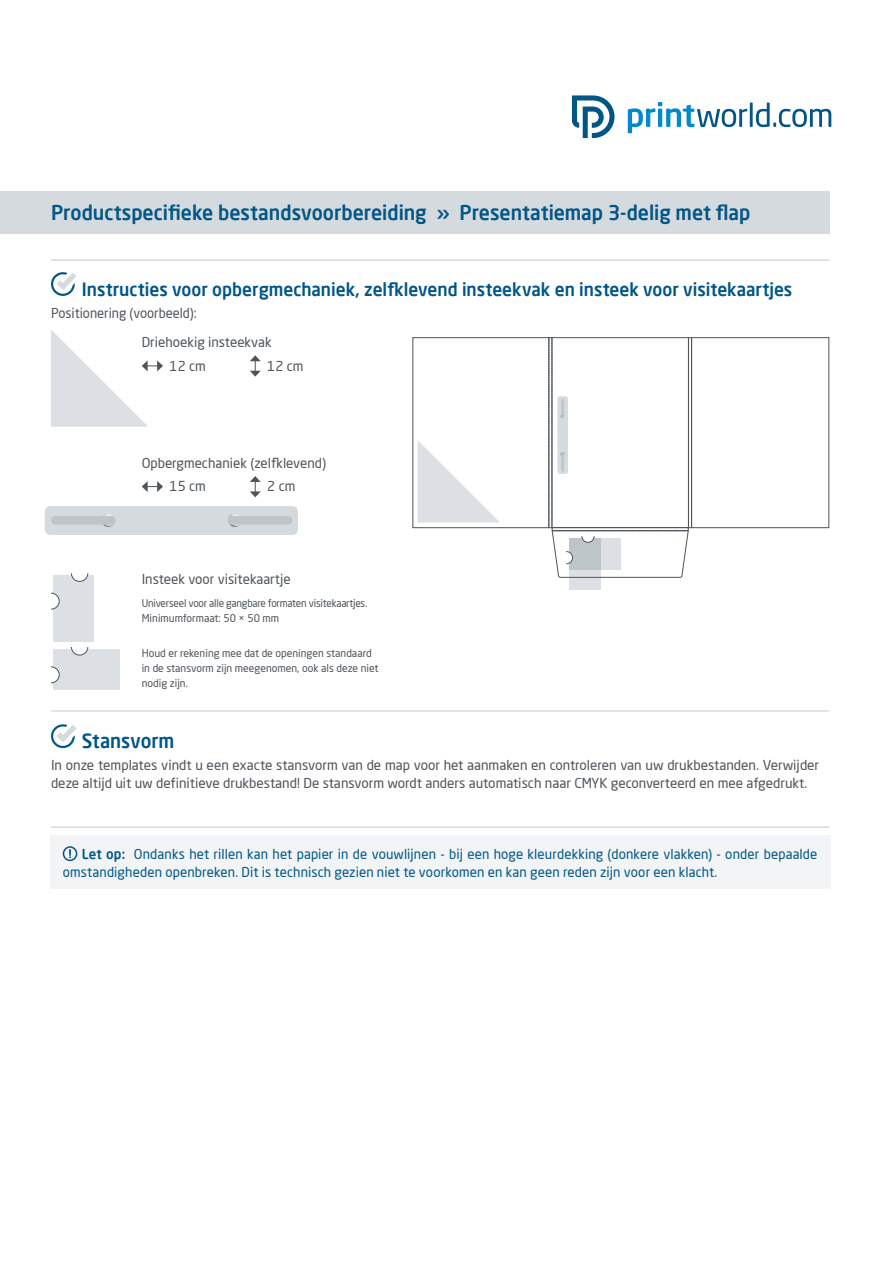
<style>
.page{position:relative;width:893px;height:1263px;background:#fff}
.page>*{position:absolute;margin:0;border:0;box-sizing:border-box;transform-origin:0 0}
.t1{font:500 20.25px "Neo Sans Pro";color:#015685;scale:.96 1}
.t2{font:500 19.5px "Neo Sans Pro";color:#015685;scale:.96 1}
.t3{font:500 18px "Neo Sans Pro";color:#015685;scale:.96 1}
.t4{font:13.5px/18px "Neo Sans Pro";color:#4d545a}
.t5{font:13.5px/18px "Neo Sans Pro";letter-spacing:.01em;color:#015685}
.t6{font:13.5px/29px "Neo Sans Pro";color:#4d545a;scale:.96 1}
.t7{font:10.5px/15px "Neo Sans Pro";color:#4d545a}
.t8{font:10.5px/15px "Neo Sans Pro";letter-spacing:-.02em;color:#4d545a;scale:.95 1}
.s1{font-weight:500}
</style>
<div class="page">
<div style="left:0;top:191px;width:829px;height:43px;background:#d4dade"></div>
<svg style="left:628px;top:102px;width:203px;height:31px"></svg>
<svg style="left:572px;top:96px;width:42px;height:42px"></svg>
<hr style="left:51px;top:259px;width:778px;height:2px;background:#d4dade">
<hr style="left:51px;top:710px;width:778px;height:2px;background:#d4dade">
<div style="left:50px;top:836px;width:780px;height:53px;background:#f2f4f5"></div>
<div style="left:63px;top:846px;width:14px;height:15px;border:2px solid #015685;border-radius:50%"></div>
<svg style="left:69px;top:849px;width:2px;height:9px"></svg>
<svg style="left:51px;top:724px;width:26px;height:24px"></svg>
<hr style="left:51px;top:826px;width:778px;height:2px;background:#d4dade">
<svg style="left:51px;top:272px;width:25px;height:24px"></svg>
<svg style="left:51px;top:330px;width:112px;height:97px"></svg>
<svg style="left:250px;top:355px;width:11px;height:22px"></svg>
<svg style="left:142px;top:481px;width:21px;height:11px"></svg>
<svg style="left:250px;top:476px;width:11px;height:21px"></svg>
<div style="left:569px;top:538px;width:32px;height:52px;background:#dce0e4"></div>
<div style="left:53px;top:649px;width:66px;height:41px;background:#dce0e4"></div>
<div style="left:53px;top:575px;width:41px;height:67px;background:#dce0e4"></div>
<svg style="left:51px;top:573px;width:38px;height:37px"></svg>
<svg style="left:51px;top:647px;width:38px;height:37px"></svg>
<svg style="left:412px;top:337px;width:418px;height:241px"></svg>
<div style="left:569px;top:538px;width:32px;height:32px;background:#bec5c9"></div>
<svg style="left:44px;top:506px;width:254px;height:29px;background:#d1d7db"></svg>
<svg style="left:548px;top:337px;width:144px;height:227px"></svg>
<h1 class="t1" style="left:51px;top:199px;width:730px">Productspecifieke bestandsvoorbereiding » Presentatiemap 3-delig met flap</h1>
<h3 class="t3" style="left:82px;top:278px;width:741px">Instructies voor opbergmechaniek, zelfklevend insteekvak en insteek voor visitekaartjes</h3>
<p class="t6" style="left:142px;top:299px;width:137px;text-indent:-91px">Positionering (voorbeeld):<br>Driehoekig insteekvak</p>
<p class="t4" style="left:170px;top:356px;width:38px">12 cm</p>
<p class="t4" style="left:267px;top:356px;width:38px">12 cm</p>
<p class="t4" style="left:170px;top:451px;width:158px;line-height:23.5px;text-indent:-28px">Opbergmechaniek (zelfklevend)<br>15 cm</p>
<p class="t4" style="left:267px;top:477px;width:30px">2 cm</p>
<p class="t4" style="left:142px;top:569px;width:150px">Insteek voor visitekaartje</p>
<p class="t8" style="left:142px;top:596px;width:239px">Universeel voor alle gangbare formaten visitekaartjes.<br>Minimumformaat: 50 × 50 mm</p>
<p class="t7" style="left:142px;top:645px;width:238px">Houd er rekening mee dat de openingen standaard in de stansvorm zijn meegenomen, ook als deze niet nodig zijn.</p>
<h2 class="t2" style="left:82px;top:729px;width:98px">Stansvorm</h2>
<p class="t4" style="left:51px;top:756px;width:770px">In onze templates vindt u een exacte stansvorm van de map voor het aanmaken en controleren van uw drukbestanden. Verwijder deze altijd uit uw definitieve drukbestand! De stansvorm wordt anders automatisch naar CMYK geconverteerd en mee afgedrukt.</p>
<p class="t5" style="left:63px;top:845px;width:756px;text-indent:19px"><span class="s1">Let op:</span> Ondanks het rillen kan het papier in de vouwlijnen - bij een hoge kleurdekking (donkere vlakken) - onder bepaalde omstandigheden openbreken. Dit is technisch gezien niet te voorkomen en kan geen reden zijn voor een klacht.</p>
</div>
